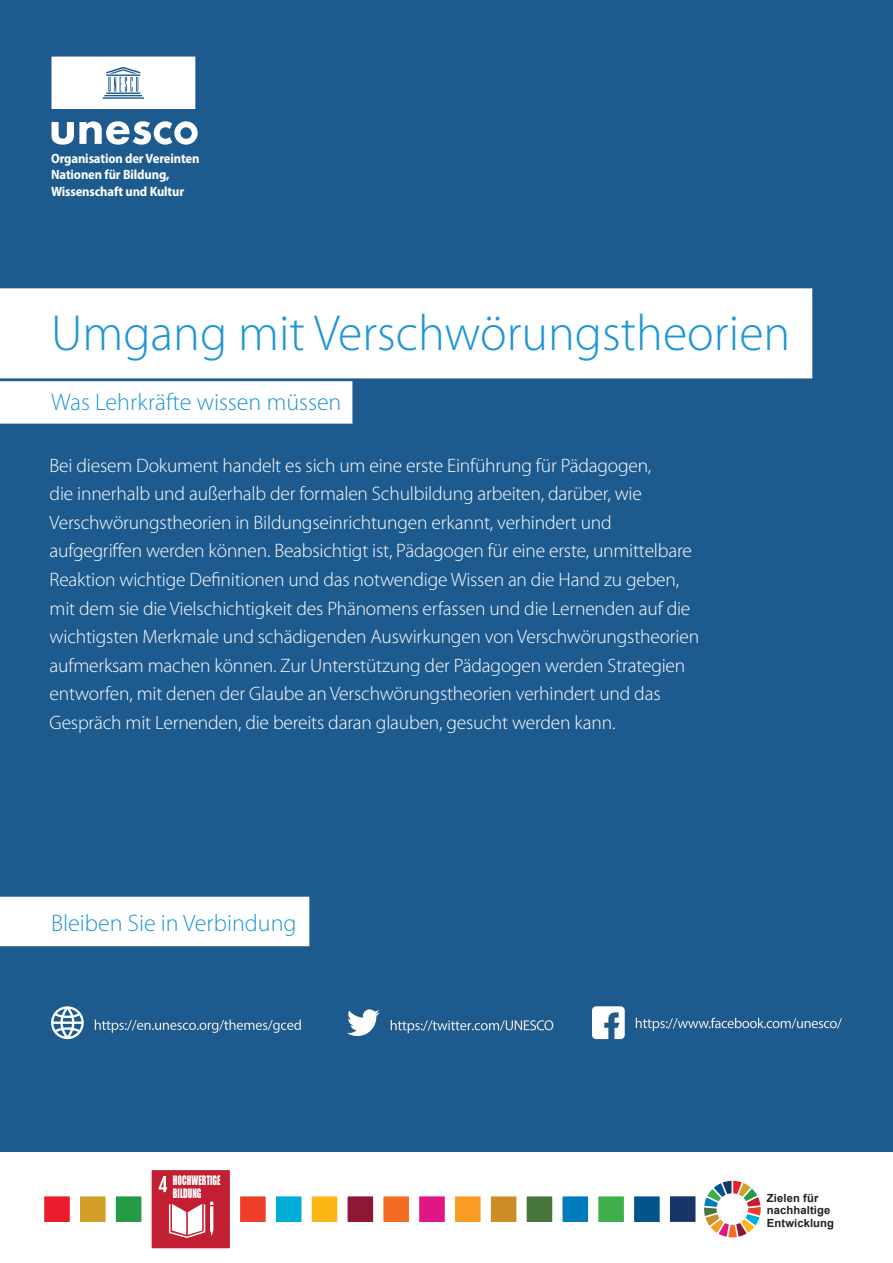
<style>
.page{position:relative;width:893px;height:1263px;background:#1d5b8f}
.page>*{position:absolute;margin:0;border:0;box-sizing:border-box;transform-origin:0 0}
.t1{font:300 51px "Myriad Pro";color:#2096d4}
.t2{font:300 24px "Myriad Pro";color:#2096d4}
.Front_Big_Summary{font:300 19.5px/28.5px "Myriad Pro";letter-spacing:-.01em;color:#fff}
.t3{font:700 semi-condensed 13.5px/16.2px "Myriad Pro";letter-spacing:-.01em;color:#fff}
.t4{font:12px/12.6px "Impact";color:#fff;scale:.7 1}
.t5{font:700 11.25px/12.6px "Arial";letter-spacing:.01em;color:#231f20}
</style>
<div class="page">
<div style="left:0;top:288px;width:812px;height:90px;background:#fff"></div>
<div style="left:0;top:381px;width:352px;height:43px;background:#fff"></div>
<div style="left:0;top:1152px;width:893px;height:111px;background:#fff"></div>
<svg style="left:704px;top:1180px;width:57px;height:58px"></svg>
<div style="left:44px;top:1196px;width:26px;height:27px;background:#eb1c2c"></div>
<div style="left:43px;top:1195px;width:28px;height:28px;border:1px solid #fff"></div>
<div style="left:79px;top:1196px;width:27px;height:27px;background:#d19f28"></div>
<div style="left:79px;top:1195px;width:28px;height:28px;border:1px solid #fff"></div>
<div style="left:115px;top:1196px;width:27px;height:27px;background:#269b47"></div>
<div style="left:114px;top:1195px;width:29px;height:28px;border:1px solid #fff"></div>
<div style="left:239px;top:1196px;width:27px;height:27px;background:#ef3e2a"></div>
<div style="left:239px;top:1195px;width:28px;height:28px;border:1px solid #fff"></div>
<div style="left:275px;top:1196px;width:27px;height:27px;background:#00add9"></div>
<div style="left:274px;top:1195px;width:29px;height:28px;border:1px solid #fff"></div>
<div style="left:311px;top:1196px;width:27px;height:27px;background:#fcb615"></div>
<div style="left:310px;top:1195px;width:29px;height:28px;border:1px solid #fff"></div>
<div style="left:347px;top:1196px;width:27px;height:27px;background:#8e1737"></div>
<div style="left:346px;top:1195px;width:29px;height:28px;border:1px solid #fff"></div>
<div style="left:383px;top:1196px;width:27px;height:27px;background:#f36c24"></div>
<div style="left:382px;top:1195px;width:28px;height:28px;border:1px solid #fff"></div>
<div style="left:418px;top:1196px;width:27px;height:27px;background:#e11584"></div>
<div style="left:418px;top:1195px;width:28px;height:28px;border:1px solid #fff"></div>
<div style="left:454px;top:1196px;width:27px;height:27px;background:#f89c24"></div>
<div style="left:454px;top:1195px;width:28px;height:28px;border:1px solid #fff"></div>
<div style="left:490px;top:1196px;width:27px;height:27px;background:#cf8d29"></div>
<div style="left:489px;top:1195px;width:29px;height:28px;border:1px solid #fff"></div>
<div style="left:526px;top:1196px;width:27px;height:27px;background:#46763b"></div>
<div style="left:525px;top:1195px;width:29px;height:28px;border:1px solid #fff"></div>
<div style="left:562px;top:1196px;width:27px;height:27px;background:#007cbb"></div>
<div style="left:561px;top:1195px;width:28px;height:28px;border:1px solid #fff"></div>
<div style="left:598px;top:1196px;width:27px;height:27px;background:#3eaf49"></div>
<div style="left:597px;top:1195px;width:28px;height:28px;border:1px solid #fff"></div>
<div style="left:633px;top:1196px;width:27px;height:27px;background:#01558a"></div>
<div style="left:633px;top:1195px;width:28px;height:28px;border:1px solid #fff"></div>
<div style="left:669px;top:1195px;width:27px;height:27px;background:#183567"></div>
<div style="left:668px;top:1195px;width:29px;height:28px;border:1px solid #fff"></div>
<svg style="left:151px;top:1170px;width:79px;height:79px;background:#cd4757"></svg>
<div style="left:0;top:897px;width:309px;height:49px;background:#fff"></div>
<svg style="left:347px;top:1009px;width:33px;height:27px"></svg>
<svg style="left:391px;top:1020px;width:162px;height:13px"></svg>
<svg style="left:51px;top:1006px;width:33px;height:33px"></svg>
<svg style="left:95px;top:1019px;width:206px;height:14px"></svg>
<svg style="left:592px;top:1006px;width:33px;height:33px"></svg>
<svg style="left:636px;top:1017px;width:206px;height:14px"></svg>
<svg style="left:52px;top:121px;width:146px;height:24px"></svg>
<svg style="left:52px;top:57px;width:143px;height:52px;background:#f1f5f8"></svg>
<p class="t3" style="left:51px;top:150px;width:150px">Organisation der Vereinten<br>Nationen für Bildung,<br>Wissenschaft und Kultur</p>
<p class="t1" style="left:51px;top:305px;width:741px">Umgang mit Verschwörungstheorien</p>
<p class="t2" style="left:51px;top:389px;width:292px">Was Lehrkräfte wissen müssen</p>
<p class="Front_Big_Summary" style="left:50px;top:452px;width:651px">Bei diesem Dokument handelt es sich um eine erste Einführung für Pädagogen,<br>die innerhalb und außerhalb der formalen Schulbildung arbeiten, darüber, wie Verschwörungstheorien in Bildungseinrichtungen erkannt, verhindert und aufgegriffen werden können. Beabsichtigt ist, Pädagogen für eine erste, unmittelbare Reaktion wichtige Definitionen und das notwendige Wissen an die Hand zu geben, mit dem sie die Vielschichtigkeit des Phänomens erfassen und die Lernenden auf die wichtigsten Merkmale und schädigenden Auswirkungen von Verschwörungstheorien aufmerksam machen können. Zur Unterstützung der Pädagogen werden Strategien entworfen, mit denen der Glaube an Verschwörungstheorien verhindert und das Gespräch mit Lernenden, die bereits daran glauben, gesucht werden kann.</p>
<p class="t2" style="left:51px;top:909px;width:247px">Bleiben Sie in Verbindung</p>
<p class="t4" style="left:173px;top:1174px;width:70px">HOCHWERTIGE<br>BILDUNG</p>
<p class="t5" style="left:767px;top:1191px;width:69px">Zielen für nachhaltige<br>Entwicklung</p>
</div>
